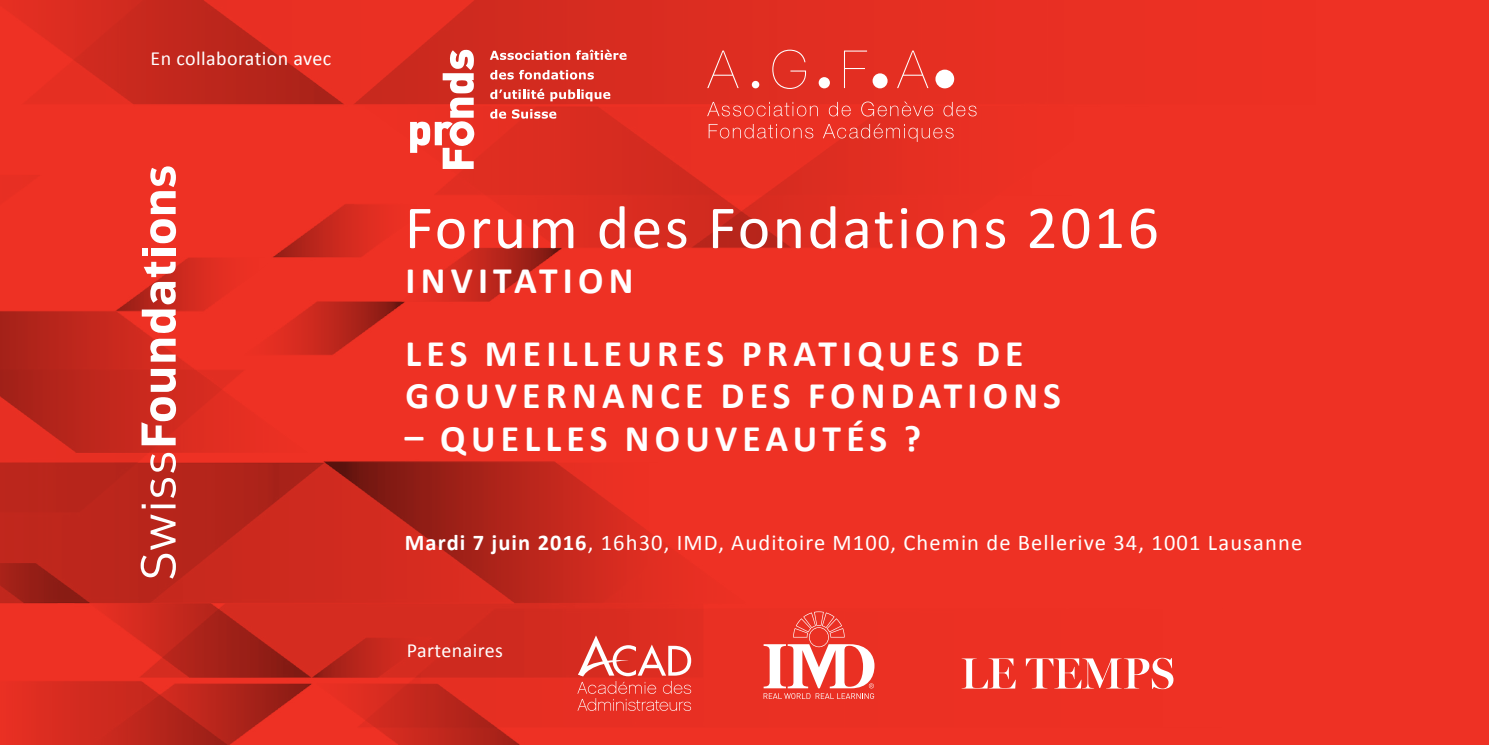
<style>
.page{position:relative;width:1489px;height:745px;background:#fff}
.page>*{position:absolute;margin:0;border:0;box-sizing:border-box;transform-origin:0 0}
.t1{font:61.75px "Calibri";letter-spacing:.04em;color:#fff}
.t2{font:700 37.5px "Calibri";letter-spacing:.14em;color:#fff}
.t3{font:22.5px "Calibri";letter-spacing:.05em;color:#fff}
.t4{font:20px "Calibri";letter-spacing:.02em;color:#fff}
.s1{font-weight:700}
</style>
<div class="page">
<div style="left:1px;top:0;width:1487px;height:744px;background:#ee3124"></div>
<img style="left:0;top:0;width:1174px;height:744px">
<div style="left:151px;top:248px;width:25px;height:8px;background:#fff"></div>
<div style="left:142px;top:248px;width:5px;height:8px;background:#fff"></div>
<svg style="left:141px;top:397px;width:35px;height:48px;background:#e58f89"></svg>
<svg style="left:151px;top:368px;width:25px;height:23px"></svg>
<svg style="left:142px;top:261px;width:35px;height:100px"></svg>
<svg style="left:142px;top:504px;width:4px;height:4px"></svg>
<svg style="left:151px;top:504px;width:24px;height:4px"></svg>
<svg style="left:150px;top:452px;width:26px;height:45px"></svg>
<svg style="left:150px;top:166px;width:26px;height:77px"></svg>
<svg style="left:141px;top:514px;width:35px;height:64px;background:#ca5f57"></svg>
<svg style="left:577px;top:635px;width:114px;height:75px"></svg>
<svg style="left:763px;top:611px;width:111px;height:87px"></svg>
<svg style="left:707px;top:50px;width:31px;height:38px"></svg>
<svg style="left:844px;top:50px;width:23px;height:38px"></svg>
<svg style="left:897px;top:50px;width:31px;height:38px"></svg>
<div style="left:935px;top:70px;width:19px;height:18px;background:#fff;border-radius:50%"></div>
<svg style="left:772px;top:50px;width:34px;height:39px"></svg>
<svg style="left:707px;top:102px;width:111px;height:14px"></svg>
<svg style="left:828px;top:102px;width:22px;height:14px"></svg>
<svg style="left:861px;top:101px;width:72px;height:15px"></svg>
<svg style="left:943px;top:102px;width:33px;height:14px"></svg>
<svg style="left:708px;top:124px;width:105px;height:14px"></svg>
<svg style="left:822px;top:123px;width:131px;height:19px"></svg>
<div style="left:872px;top:73px;width:15px;height:15px;background:#fff;border-radius:50%"></div>
<div style="left:818px;top:77px;width:11px;height:11px;background:#fff;border-radius:50%"></div>
<div style="left:751px;top:81px;width:8px;height:7px;background:#fff;border-radius:50%"></div>
<svg style="left:490px;top:50px;width:80px;height:10px"></svg>
<svg style="left:576px;top:50px;width:50px;height:10px"></svg>
<svg style="left:490px;top:70px;width:23px;height:9px"></svg>
<svg style="left:519px;top:70px;width:75px;height:9px"></svg>
<svg style="left:490px;top:89px;width:54px;height:10px"></svg>
<svg style="left:550px;top:89px;width:60px;height:12px"></svg>
<svg style="left:490px;top:109px;width:16px;height:10px"></svg>
<svg style="left:512px;top:109px;width:44px;height:10px"></svg>
<svg style="left:410px;top:50px;width:64px;height:119px"></svg>
<svg style="left:961px;top:658px;width:54px;height:30px"></svg>
<svg style="left:1025px;top:657px;width:148px;height:31px"></svg>
<p class="t4" style="left:150px;top:45px;width:182px">En collaboration avec</p>
<p class="t1" style="left:405px;top:188px;width:755px">Forum des Fondations 2016</p>
<p class="t2" style="left:405px;top:256px;width:229px">INVITATION</p>
<p class="t2" style="left:405px;top:329px;width:619px">LES MEILLEURES PRATIQUES DE</p>
<p class="t2" style="left:405px;top:371px;width:657px">GOUVERNANCE DES FONDATIONS</p>
<p class="t2" style="left:405px;top:414px;width:518px">– QUELLES NOUVEAUTÉS ?</p>
<p class="t3" style="left:405px;top:527px;width:898px"><span class="s1">Mardi 7 juin 2016</span>, 16h30, IMD, Auditoire M100, Chemin de Bellerive 34, 1001 Lausanne</p>
<p class="t4" style="left:407px;top:637px;width:98px">Partenaires</p>
</div>
